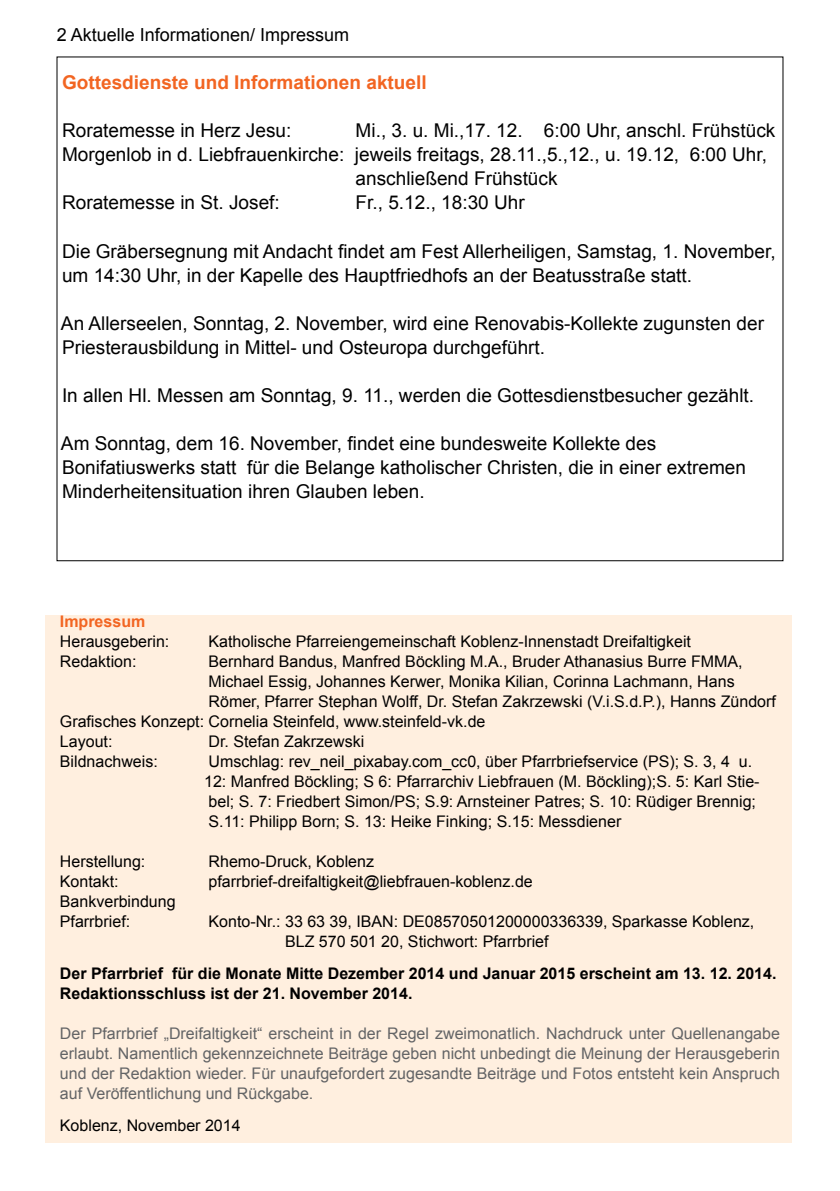
<style>
.page{position:relative;width:840px;height:1191px;background:#fff}
.page>*{position:absolute;margin:0;border:0;box-sizing:border-box;transform-origin:0 0}
.t1{font:19px/24px "Arial";color:#000}
.t2{font:700 19px "Arial";color:#f26522}
.t3{font:18px "Arial";color:#000}
.t4{font:16px/20px "Arial";color:#000}
.t5{font:16px/20px "Arial";color:#636466;text-align:justify}
.t6{font:700 16px/20px "Arial";color:#000}
.t7{font:700 16px "Arial";color:#f26522}
</style>
<div class="page">
<div style="left:45px;top:615px;width:746px;height:527px;background:#ffefdf"></div>
<p class="t3" style="left:57px;top:23px;width:294px">2 Aktuelle Informationen/ Impressum</p>
<p class="t2" style="left:62px;top:70px;width:366px">Gottesdienste und Informationen aktuell</p>
<p class="t1" style="left:62px;top:119px;width:231px">Roratemesse in Herz Jesu:</p>
<p class="t1" style="left:355px;top:119px;width:421px">Mi., 3. u. Mi.,17. 12. 6:00 Uhr, anschl. Frühstück</p>
<p class="t1" style="left:62px;top:143px;width:706px">Morgenlob in d. Liebfrauenkirche: jeweils freitags, 28.11.,5.,12., u. 19.12, 6:00 Uhr,</p>
<p class="t1" style="left:355px;top:167px;width:203px">anschließend Frühstück</p>
<p class="t1" style="left:62px;top:191px;width:219px">Roratemesse in St. Josef:</p>
<p class="t1" style="left:355px;top:191px;width:170px">Fr., 5.12., 18:30 Uhr</p>
<p class="t1" style="left:62px;top:239px;width:714px">Die Gräbersegnung mit Andacht findet am Fest Allerheiligen, Samstag, 1. November, um 14:30 Uhr, in der Kapelle des Hauptfriedhofs an der Beatusstraße statt.</p>
<p class="t1" style="left:61px;top:311px;width:704px">An Allerseelen, Sonntag, 2. November, wird eine Renovabis-Kollekte zugunsten der<br>Priesterausbildung in Mittel- und Osteuropa durchgeführt.</p>
<p class="t1" style="left:62px;top:383px;width:693px">In allen Hl. Messen am Sonntag, 9. 11., werden die Gottesdienstbesucher gezählt.</p>
<p class="t1" style="left:61px;top:431px;width:686px">Am Sonntag, dem 16. November, findet eine bundesweite Kollekte des<br>Bonifatiuswerks statt für die Belange katholischer Christen, die in einer extremen<br>Minderheitensituation ihren Glauben leben.</p>
<p class="t7" style="left:60px;top:610px;width:87px">Impressum</p>
<p class="t4" style="left:60px;top:631px;width:111px">Herausgeberin:</p>
<p class="t4" style="left:208px;top:631px;width:483px">Katholische Pfarreiengemeinschaft Koblenz-Innenstadt Dreifaltigkeit</p>
<p class="t4" style="left:60px;top:651px;width:78px">Redaktion:</p>
<p class="t4" style="left:208px;top:651px;width:535px">Bernhard Bandus, Manfred Böckling M.A., Bruder Athanasius Burre FMMA,</p>
<p class="t4" style="left:208px;top:671px;width:527px">Michael Essig, Johannes Kerwer, Monika Kilian, Corinna Lachmann, Hans</p>
<p class="t4" style="left:208px;top:691px;width:568px">Römer, Pfarrer Stephan Wolff, Dr. Stefan Zakrzewski (V.i.S.d.P.), Hanns Zündorf</p>
<p class="t4" style="left:60px;top:711px;width:427px">Grafisches Konzept: Cornelia Steinfeld, www.steinfeld-vk.de</p>
<p class="t4" style="left:60px;top:731px;width:54px">Layout:</p>
<p class="t4" style="left:208px;top:731px;width:157px">Dr. Stefan Zakrzewski</p>
<p class="t4" style="left:60px;top:751px;width:99px">Bildnachweis:</p>
<p class="t4" style="left:204px;top:751px;width:556px">Umschlag: rev_neil_pixabay.com_cc0, über Pfarrbriefservice (PS); S. 3, 4 u.<br>12: Manfred Böckling; S 6: Pfarrarchiv Liebfrauen (M. Böckling);S. 5: Karl Stie&shy;bel; S. 7: Friedbert Simon/PS; S.9: Arnsteiner Patres; S. 10: Rüdiger Brennig; S.11: Philipp Born; S. 13: Heike Finking; S.15: Messdiener</p>
<p class="t4" style="left:60px;top:851px;width:87px">Herstellung:</p>
<p class="t4" style="left:208px;top:851px;width:167px">Rhemo-Druck, Koblenz</p>
<p class="t4" style="left:60px;top:871px;width:60px">Kontakt:</p>
<p class="t4" style="left:208px;top:871px;width:325px">pfarrbrief-dreifaltigkeit@liebfrauen-koblenz.de</p>
<p class="t4" style="left:60px;top:891px;width:117px">Bankverbindung<br>Pfarrbrief:</p>
<p class="t4" style="left:285px;top:911px;width:470px;text-indent:-76px">Konto-Nr.: 33 63 39, IBAN: DE08570501200000336339, Sparkasse Koblenz,<br>BLZ 570 501 20, Stichwort: Pfarrbrief</p>
<p class="t6" style="left:60px;top:964px;width:717px">Der Pfarrbrief für die Monate Mitte Dezember 2014 und Januar 2015 erscheint am 13. 12. 2014.<br>Redaktionsschluss ist der 21. November 2014.</p>
<p class="t5" style="left:60px;top:1023px;width:721px">Der Pfarrbrief „Dreifaltigkeit“ erscheint in der Regel zweimonatlich. Nachdruck unter Quellenangabe erlaubt. Namentlich gekennzeichnete Beiträge geben nicht unbedingt die Meinung der Herausgeberin und der Redaktion wieder. Für unaufgefordert zugesandte Beiträge und Fotos entsteht kein Anspruch auf Veröffentlichung und Rückgabe.</p>
<p class="t4" style="left:60px;top:1115px;width:182px">Koblenz, November 2014</p>
</div>
